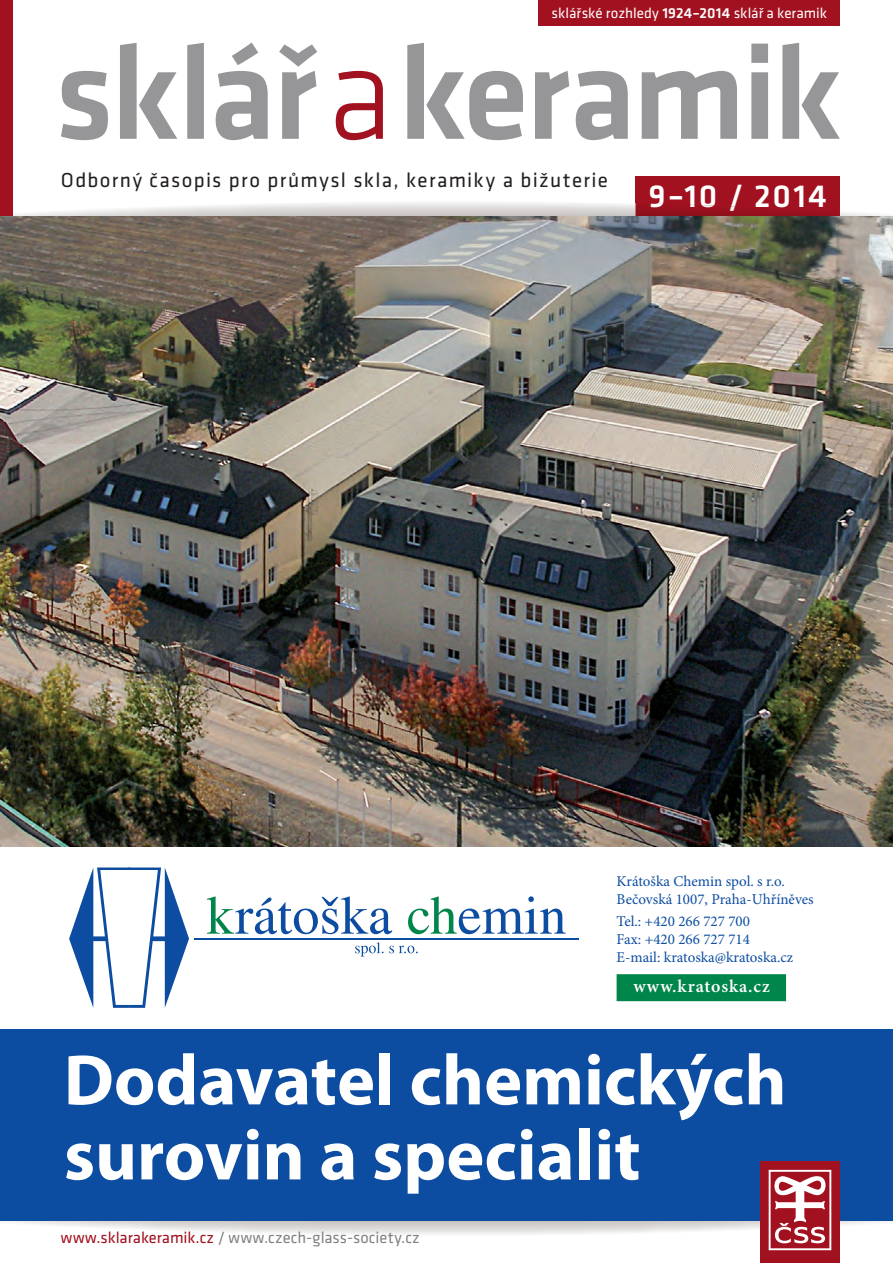
<style>
.page{position:relative;width:893px;height:1263px;background:#fff}
.page>*{position:absolute;margin:0;border:0;box-sizing:border-box;transform-origin:0 0}
.t1{font:700 72px/75px "Myriad Pro";color:#fff}
.t2{font:500 33px "Klavika Basic";letter-spacing:.055em;color:#fff}
.t3{font:21px "Klavika Basic";letter-spacing:.06em;color:#231f20}
.t4{font:600 18px "Minion Pro";letter-spacing:.05em;color:#fff}
.t5{font:16.5px "Klavika Basic";color:#828283}
.t6{font:15px/18px "Minion Pro";color:#0d4da1}
.t7{font:15px "Klavika Basic";color:#fff}
.s1{font-weight:500}
.s2{color:#fcfcfc}
.s3{color:#f6f6f5}
.s4{color:#a2111f}
</style>
<div class="page">
<div style="left:636px;top:176px;width:204px;height:41px;background:#a2111f"></div>
<img style="left:0;top:1220px;width:893px;height:14px">
<img style="left:13px;top:201px;width:880px;height:16px">
<img style="left:636px;top:203px;width:204px;height:14px">
<img style="left:650px;top:204px;width:176px;height:7px">
<svg style="left:61px;top:43px;width:779px;height:97px"></svg>
<svg style="left:336px;top:71px;width:47px;height:69px"></svg>
<div style="left:0;top:0;width:13px;height:217px;background:#a2111f"></div>
<img style="left:0;top:217px;width:893px;height:629px">
<hr style="left:194px;top:938px;width:385px;height:1px;background:#0d4da1">
<svg style="left:355px;top:942px;width:63px;height:14px"></svg>
<svg style="left:207px;top:896px;width:359px;height:38px"></svg>
<svg style="left:69px;top:867px;width:120px;height:141px"></svg>
<div style="left:0;top:1029px;width:893px;height:191px;background:#0d4da1"></div>
<div style="left:617px;top:974px;width:169px;height:27px;background:#00854a"></div>
<div style="left:760px;top:1161px;width:80px;height:102px;background:#a2111f"></div>
<svg style="left:769px;top:1170px;width:62px;height:80px"></svg>
<div style="left:539px;top:0;width:301px;height:26px;background:#a2111f"></div>
<p class="t7" style="left:552px;top:7px;width:277px">sklářské rozhledy <span class="s1">1924–2014</span> sklář a keramik</p>
<h3 class="t3" style="left:61px;top:172px;width:549px">Odborný časopis pro průmysl skla, keramiky a bižuterie</h3>
<h2 class="t2" style="left:649px;top:183px;width:180px"><span class="s2">9</span> 10 <span class="s3">/</span> 2014</h2>
<h2 class="t2" style="left:668px;top:183px;width:18px">–</h2>
<p class="t6" style="left:617px;top:873px;width:199px">Krátoška Chemin spol. s r.o.<br>Bečovská 1007, Praha-Uhříněves</p>
<p class="t6" style="left:617px;top:913px;width:178px">Tel.: +420 266 727 700<br>Fax: +420 266 727 714<br>E-mail: kratoska@kratoska.cz</p>
<p class="t4" style="left:634px;top:979px;width:138px">www.kratoska.cz</p>
<h1 class="t1" style="left:64px;top:1049px;width:724px">Dodavatel chemických surovin a specialit</h1>
<p class="t5" style="left:61px;top:1231px;width:360px"><span class="s4">www.sklarakeramik.cz</span> / www.czech-glass-society.cz</p>
</div>
